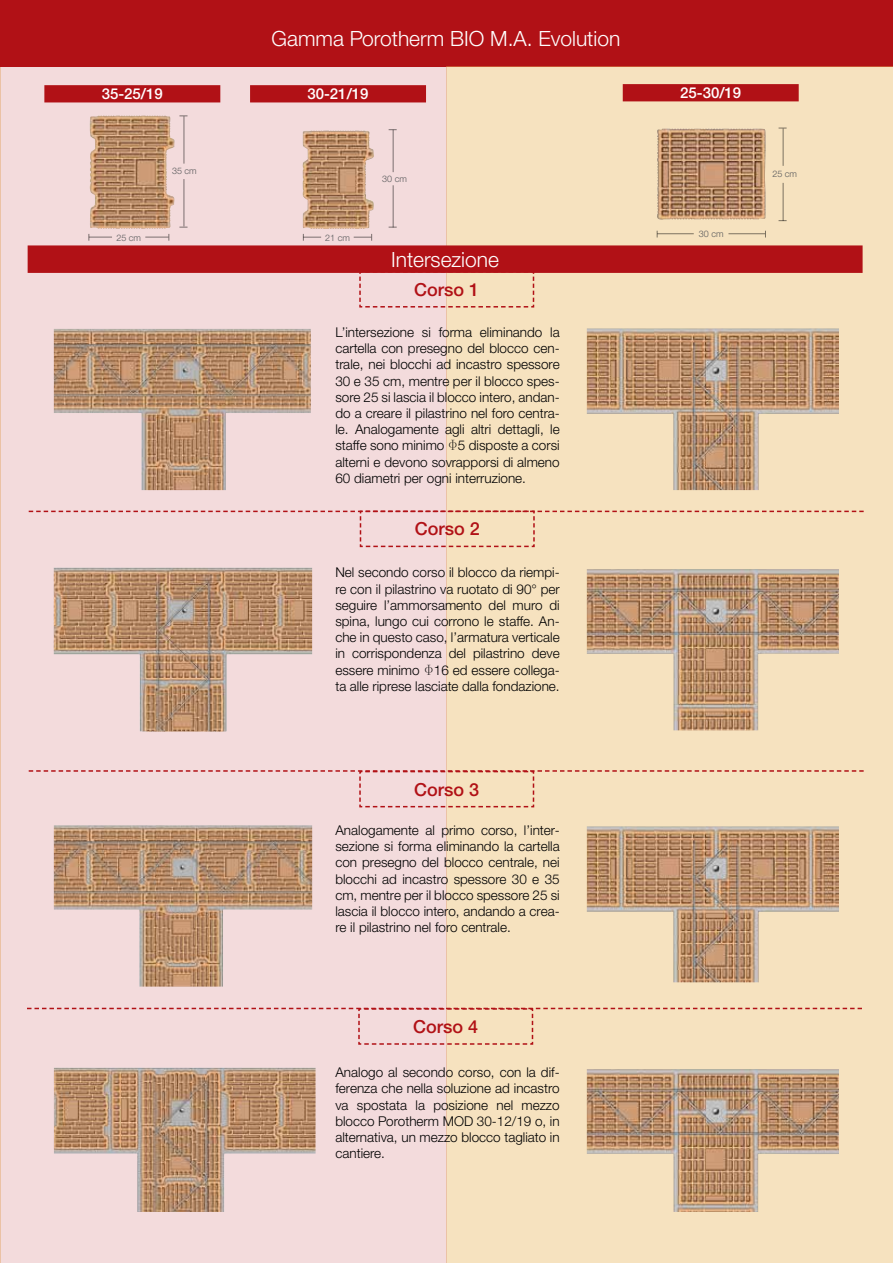
<style>
.page{position:relative;width:893px;height:1263px;background:#fff}
.page>*{position:absolute;margin:0;border:0;box-sizing:border-box;transform-origin:0 0}
.t1{font:300 21px "Helvetica Neue LTW1 G";color:#fff}
.t2{font:500 18px "Helvetica Neue LTW1 G";color:#b11116}
.t3{font:500 15px "Helvetica Neue LTW1 G";color:#fff}
.t4{font:300 13.5px/16.2px "Helvetica Neue LTW1 G";color:#000;text-align:justify}
.t5{font:300 9px "Helvetica Neue LTW1 G";color:#58595b}
.s1{font-family:"Greek C";font-weight:400}
</style>
<div class="page">
<div style="left:0;top:0;width:893px;height:67px;background:#b11116"></div>
<div style="left:447px;top:67px;width:446px;height:1196px;background:#f6e2bf"></div>
<div style="left:0;top:67px;width:446px;height:1196px;background:#f3dbdc"></div>
<div style="left:28px;top:246px;width:834px;height:26px;background:#b11116"></div>
<div style="left:28px;top:245px;width:835px;height:28px;border:2px solid #b11116"></div>
<svg style="left:358px;top:270px;width:177px;height:38px"></svg>
<svg style="left:29px;top:510px;width:835px;height:38px"></svg>
<svg style="left:27px;top:1007px;width:835px;height:38px"></svg>
<svg style="left:29px;top:770px;width:835px;height:38px"></svg>
<img style="left:587px;top:328px;width:252px;height:162px">
<img style="left:587px;top:569px;width:252px;height:161px">
<img style="left:657px;top:129px;width:102px;height:91px">
<div style="left:251px;top:86px;width:174px;height:16px;background:#b11116"></div>
<div style="left:250px;top:85px;width:176px;height:17px;border:2px solid #b11116"></div>
<div style="left:45px;top:86px;width:175px;height:16px;background:#b11116"></div>
<div style="left:44px;top:85px;width:176px;height:17px;border:2px solid #b11116"></div>
<div style="left:623px;top:85px;width:175px;height:16px;background:#b11116"></div>
<div style="left:623px;top:84px;width:176px;height:17px;border:2px solid #b11116"></div>
<hr style="left:783px;top:128px;width:1px;height:38px;background:#000">
<hr style="left:184px;top:179px;width:1px;height:47px;background:#000">
<hr style="left:184px;top:116px;width:1px;height:48px;background:#000">
<svg style="left:88px;top:234px;width:24px;height:7px"></svg>
<hr style="left:783px;top:183px;width:1px;height:38px;background:#000">
<hr style="left:657px;top:233px;width:37px;height:1px;background:#000">
<svg style="left:145px;top:234px;width:24px;height:7px"></svg>
<hr style="left:728px;top:233px;width:37px;height:1px;background:#000">
<img style="left:302px;top:130px;width:72px;height:99px">
<hr style="left:393px;top:130px;width:1px;height:42px;background:#000">
<hr style="left:393px;top:185px;width:1px;height:42px;background:#000">
<svg style="left:303px;top:234px;width:18px;height:7px"></svg>
<svg style="left:354px;top:234px;width:18px;height:7px"></svg>
<img style="left:54px;top:329px;width:257px;height:161px">
<img style="left:54px;top:568px;width:258px;height:163px">
<img style="left:54px;top:825px;width:258px;height:161px">
<img style="left:54px;top:1068px;width:262px;height:144px">
<img style="left:89px;top:115px;width:82px;height:114px">
<img style="left:587px;top:826px;width:252px;height:156px">
<img style="left:587px;top:1069px;width:252px;height:143px">
<h1 class="t1" style="left:272px;top:25px;width:350px">Gamma Porotherm BIO M.A. Evolution</h1>
<p class="t3" style="left:102px;top:85px;width:63px">35-25/19</p>
<p class="t3" style="left:307px;top:85px;width:63px">30-21/19</p>
<p class="t3" style="left:680px;top:84px;width:63px">25-30/19</p>
<p class="t5" style="left:116px;top:232px;width:26px">25 cm</p>
<p class="t5" style="left:172px;top:166px;width:26px">35 cm</p>
<p class="t5" style="left:325px;top:232px;width:26px">21 cm</p>
<p class="t5" style="left:382px;top:173px;width:26px">30 cm</p>
<h1 class="t1" style="left:391px;top:246px;width:109px">Intersezione</h1>
<h2 class="t2" style="left:414px;top:278px;width:67px">Corso 1</h2>
<p class="t4" style="left:335px;top:324px;width:226px">L’intersezione si forma eliminando la cartella con presegno del blocco cen&shy;trale, nei blocchi ad incastro spessore 30 e 35 cm, mentre per il blocco spes&shy;sore 25 si lascia il blocco intero, andan&shy;do a creare il pilastrino nel foro centra&shy;le. Analogamente agli altri dettagli, le staffe sono minimo <span class="s1">F</span>5 disposte a corsi alterni e devono sovrapporsi di almeno 60 diametri per ogni interruzione.</p>
<h2 class="t2" style="left:415px;top:518px;width:67px">Corso 2</h2>
<p class="t4" style="left:335px;top:564px;width:226px">Nel secondo corso il blocco da riempi&shy;re con il pilastrino va ruotato di 90° per seguire l’ammorsamento del muro di spina, lungo cui corrono le staffe. An&shy;che in questo caso, l’armatura verticale in corrispondenza del pilastrino deve essere minimo <span class="s1">F</span>16 ed essere collega&shy;ta alle riprese lasciate dalla fondazione.</p>
<p class="t5" style="left:699px;top:228px;width:26px">30 cm</p>
<p class="t5" style="left:772px;top:168px;width:26px">25 cm</p>
<h2 class="t2" style="left:414px;top:778px;width:67px">Corso 3</h2>
<p class="t4" style="left:335px;top:822px;width:226px">Analogamente al primo corso, l’inter&shy;sezione si forma eliminando la cartella con presegno del blocco centrale, nei blocchi ad incastro spessore 30 e 35 cm, mentre per il blocco spessore 25 si lascia il blocco intero, andando a crea&shy;re il pilastrino nel foro centrale.</p>
<h2 class="t2" style="left:413px;top:1016px;width:67px">Corso 4</h2>
<p class="t4" style="left:335px;top:1064px;width:226px">Analogo al secondo corso, con la dif&shy;ferenza che nella soluzione ad incastro va spostata la posizione nel mezzo blocco Porotherm MOD 30-12/19 o, in alternativa, un mezzo blocco tagliato in cantiere.</p>
</div>
